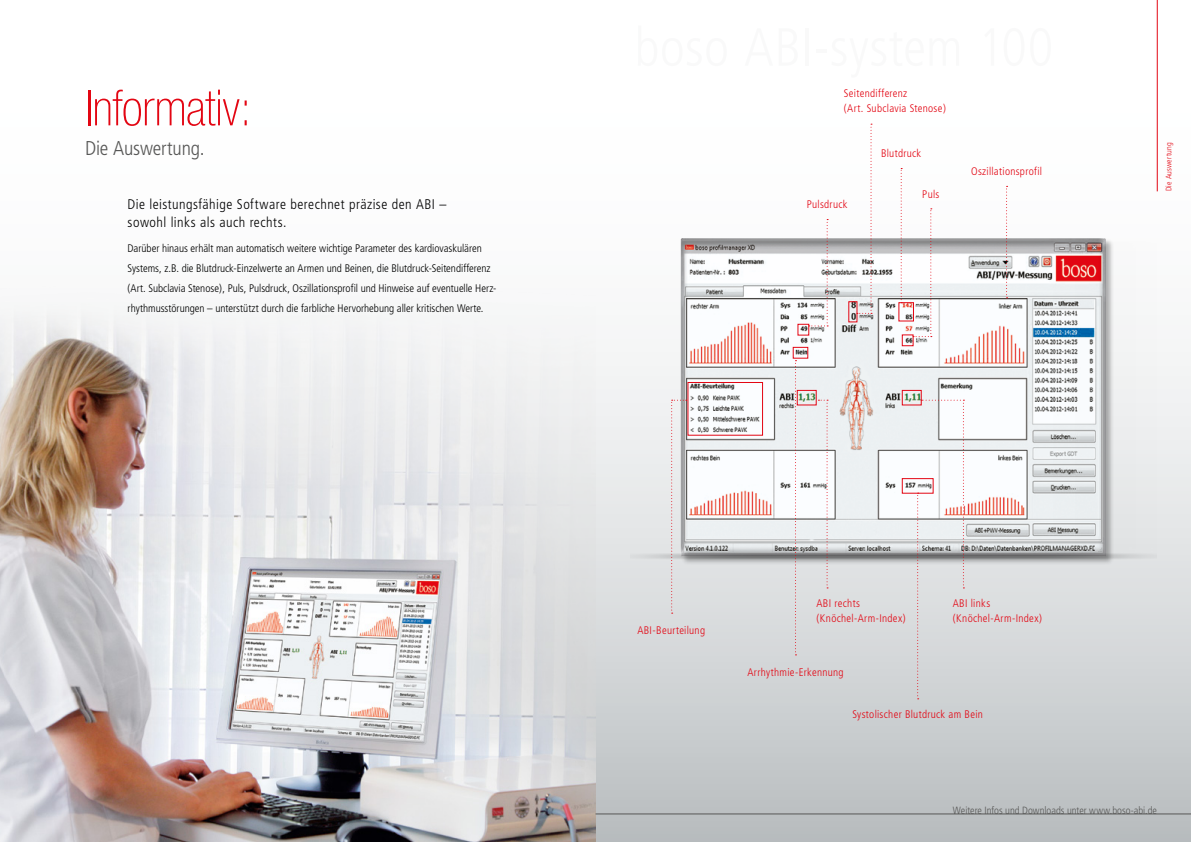
<style>
.page{position:relative;width:1191px;height:842px;background:#fff}
.page>*{position:absolute;margin:0;border:0;box-sizing:border-box;transform-origin:0 0}
.t1{font:100 condensed 50px "Helvetica Neue";letter-spacing:-.01em;color:#e30613}
.t2{font:300 condensed 20px "Frutiger";letter-spacing:-.01em;color:#575756}
.t3{font:300 condensed 14px/18px "Frutiger";letter-spacing:.03em;color:#000}
.t4{font:300 condensed 11px/20px "Frutiger";letter-spacing:-.005em;color:#000}
.t5{font:300 condensed 11px/15px "Frutiger";letter-spacing:.025em;color:#e30613}
.t6{font:300 condensed 10.5px "Frutiger";color:#575756}
.t7{font:300 condensed 8px "Frutiger";letter-spacing:.02em;color:#e30613}
</style>
<div class="page">
<div style="left:0;top:0;width:1191px;height:842px;background:linear-gradient(to bottom,#fff,#c4c8ca)"></div>
<hr style="left:1157px;top:0;width:1px;height:191px;background:#e30613">
<div style="left:0;top:0;width:604px;height:842px;background:#fefefe"></div>
<div style="left:673px;top:228px;width:439px;height:338px;background:#000;opacity:.25"></div>
<div style="left:630px;top:239px;width:526px;height:320px;background:#000;opacity:.3"></div>
<svg style="left:857px;top:124px;width:15px;height:190px"></svg>
<svg style="left:900px;top:168px;width:2px;height:134px"></svg>
<svg style="left:1006px;top:186px;width:1px;height:112px"></svg>
<svg style="left:795px;top:360px;width:1px;height:295px"></svg>
<svg style="left:818px;top:400px;width:10px;height:188px"></svg>
<svg style="left:671px;top:400px;width:16px;height:214px;background:#d2cfd1"></svg>
<svg style="left:917px;top:400px;width:47px;height:299px"></svg>
<svg style="left:913px;top:208px;width:19px;height:129px"></svg>
<svg style="left:808px;top:219px;width:20px;height:107px"></svg>
<div style="left:902px;top:335px;width:11px;height:11px;border:1px solid #e30613"></div>
<div style="left:797px;top:324px;width:12px;height:11px;border:1px solid #e30613"></div>
<div style="left:793px;top:347px;width:15px;height:11px;border:1px solid #e30613"></div>
<div style="left:797px;top:390px;width:19px;height:15px;border:1px solid #e30613"></div>
<div style="left:687px;top:382px;width:76px;height:53px;border:1px solid #e30613"></div>
<div style="left:902px;top:390px;width:19px;height:15px;border:1px solid #e30613"></div>
<div style="left:902px;top:478px;width:31px;height:15px;border:1px solid #e30613"></div>
<img style="left:0;top:309px;width:595px;height:533px">
<hr style="left:595px;top:814px;width:596px;height:1px;background:#575756">
<h1 class="t1" style="left:85px;top:80px;width:168px">Informativ:</h1>
<h2 class="t2" style="left:85px;top:137px;width:121px">Die Auswertung.</h2>
<p class="t3" style="left:128px;top:195px;width:320px">Die leistungsfähige Software berechnet präzise den ABI – sowohl links als auch rechts.</p>
<p class="t4" style="left:128px;top:238px;width:370px">Darüber hinaus erhält man automatisch weitere wichtige Parameter des kardiovaskulären Systems, z.B. die Blutdruck-Einzelwerte an Armen und Beinen, die Blutdruck-Seitendifferenz (Art. Subclavia Stenose), Puls, Pulsdruck, Oszillationsprofil und Hinweise auf eventuelle Herz&shy;rhythmusstörungen – unterstützt durch die farbliche Hervorhebung aller kritischen Werte.</p>
<p class="t5" style="left:844px;top:86px;width:104px">Seitendifferenz<br>(Art. Subclavia Stenose)</p>
<p class="t5" style="left:881px;top:146px;width:42px">Blutdruck</p>
<p class="t5" style="left:806px;top:197px;width:42px">Pulsdruck</p>
<p class="t5" style="left:922px;top:186px;width:19px">Puls</p>
<p class="t5" style="left:971px;top:164px;width:72px">Oszillationsprofil</p>
<p class="t7" style="left:1164px;top:191px;width:50px;rotate:-90deg">Die Auswertung</p>
<p class="t5" style="left:637px;top:623px;width:69px">ABI-Beurteilung</p>
<p class="t5" style="left:816px;top:596px;width:91px">ABI rechts (Knöchel-Arm-Index)</p>
<p class="t5" style="left:747px;top:664px;width:98px">Arrhythmie-Erkennung</p>
<p class="t5" style="left:952px;top:596px;width:91px">ABI links (Knöchel-Arm-Index)</p>
<p class="t5" style="left:852px;top:707px;width:132px">Systolischer Blutdruck am Bein</p>
<p class="t6" style="left:953px;top:804px;width:205px">Weitere Infos und Downloads unter www.boso-abi.de</p>
</div>
